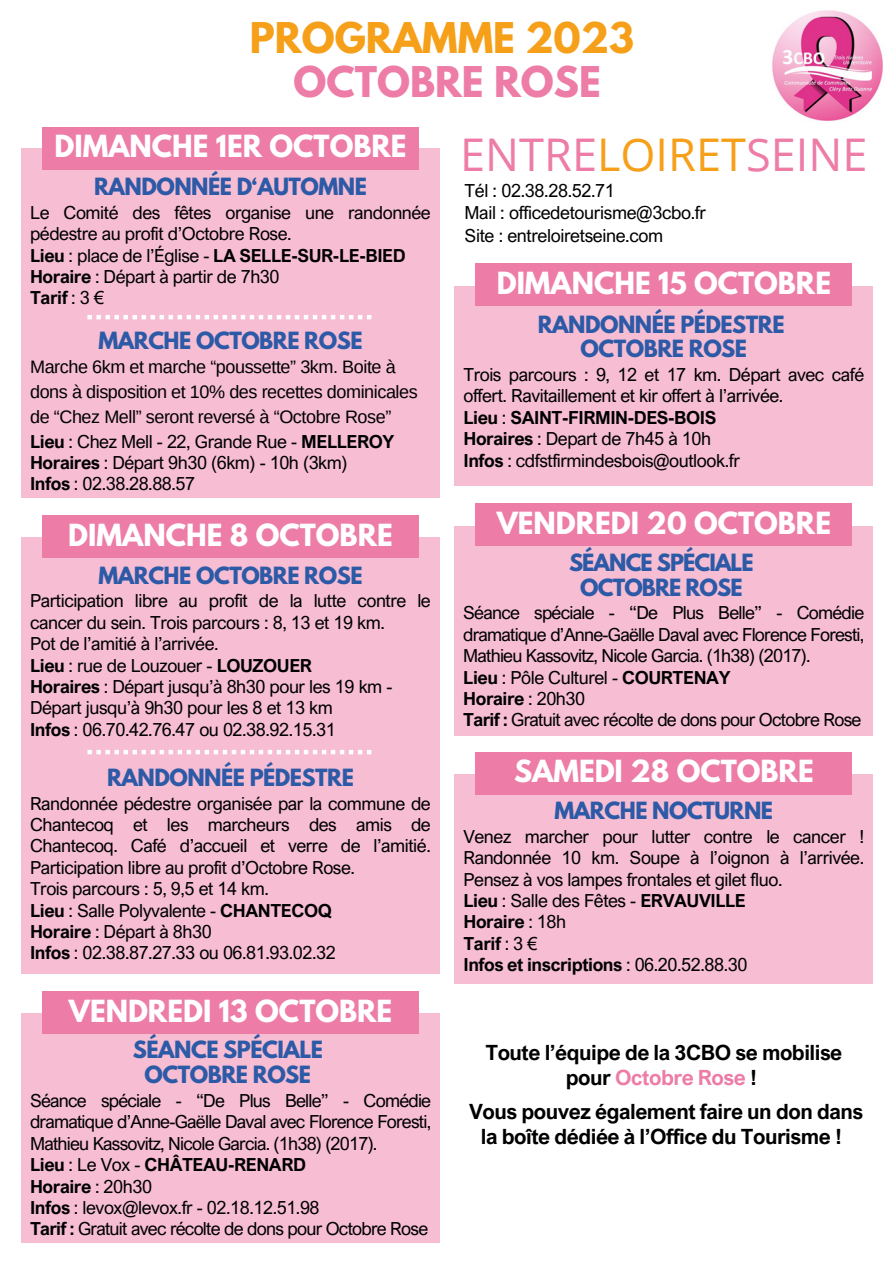
<style>
.page{position:relative;width:894px;height:1264px;background:#fff}
.page>*{position:absolute;margin:0;border:0;box-sizing:border-box;transform-origin:0 0}
.t1{font:45px "Open Sans";color:#ed7ca7}
.t2{font:700 37.5px "League Spartan";color:#f69f19}
.t3{font:700 37.5px "League Spartan";color:#ed7ca7}
.t4{font:700 27px "League Spartan";color:#fff}
.t5{font:700 21px "League Spartan";letter-spacing:-.025em;color:#2c5aa6}
.t6{font:700 21px/25px "Arial Nova";letter-spacing:-.025em;color:#000;text-align:center}
.t7{font:18px/21.5px "Arial Nova";letter-spacing:-.025em;color:#000;text-align:justify}
.t8{font:700 18px "Arial Nova";letter-spacing:-.025em;color:#000}
.t9{font:18px/24.8px "Arimo";letter-spacing:-.025em;color:#000}
.s1{font-weight:400}
.s2{font-weight:700}
.s3{color:#f69f19}
.s4{color:#ed7ca7}
</style>
<div class="page">
<div style="left:454px;top:526px;width:418px;height:209px;background:#f6bdd3"></div>
<div style="left:475px;top:503px;width:377px;height:43px;background:#ed7ca7"></div>
<div style="left:21px;top:537px;width:418px;height:436px;background:#f6bdd3"></div>
<div style="left:42px;top:515px;width:377px;height:43px;background:#ed7ca7"></div>
<div style="left:21px;top:148px;width:418px;height:349px;background:#f6bdd3"></div>
<div style="left:42px;top:127px;width:377px;height:42px;background:#ed7ca7"></div>
<svg style="left:87px;top:315px;width:284px;height:4px"></svg>
<div style="left:21px;top:1013px;width:418px;height:230px;background:#f6bdd3"></div>
<div style="left:42px;top:991px;width:377px;height:42px;background:#ed7ca7"></div>
<div style="left:454px;top:286px;width:418px;height:199px;background:#f6bdd3"></div>
<div style="left:475px;top:263px;width:377px;height:43px;background:#ed7ca7"></div>
<svg style="left:87px;top:750px;width:284px;height:4px"></svg>
<div style="left:454px;top:774px;width:418px;height:209px;background:#f6bdd3"></div>
<div style="left:475px;top:751px;width:377px;height:43px;background:#ed7ca7"></div>
<img style="left:772px;top:10px;width:111px;height:111px">
<p class="t2" style="left:250px;top:19px;width:385px">PROGRAMME 2023</p>
<p class="t3" style="left:293px;top:63px;width:309px">OCTOBRE ROSE</p>
<p class="t4" style="left:54px;top:133px;width:353px">DIMANCHE 1ER OCTOBRE</p>
<p class="t5" style="left:94px;top:176px;width:274px">RANDONNÉE D‘AUTOMNE</p>
<p class="t7" style="left:30px;top:201px;width:402px">Le Comité des fêtes organise une randonnée pédestre au profit d’Octobre Rose.</p>
<p class="t8" style="left:30px;top:244px;width:377px">Lieu <span class="s1">: place de l’Église -</span> LA SELLE-SUR-LE-BIED</p>
<p class="t7" style="left:30px;top:265px;width:251px"><span class="s2">Horaire</span> : Départ à partir de 7h30</p>
<p class="t8" style="left:30px;top:287px;width:75px">Tarif <span class="s1">: 3 €</span></p>
<p class="t5" style="left:98px;top:330px;width:265px">MARCHE OCTOBRE ROSE</p>
<p class="t9" style="left:30px;top:354px;width:389px">Marche 6km et marche “poussette” 3km. Boite à dons à disposition et 10% des recettes dominicales de “Chez Mell” seront reversé à “Octobre Rose”</p>
<p class="t7" style="left:30px;top:430px;width:365px"><span class="s2">Lieu</span> : Chez Mell - 22, Grande Rue - <span class="s2">MELLEROY</span></p>
<p class="t7" style="left:30px;top:451px;width:319px"><span class="s2">Horaires</span> : Départ 9h30 (6km) - 10h (3km)</p>
<p class="t7" style="left:30px;top:473px;width:167px"><span class="s2">Infos</span> : 02.38.28.88.57</p>
<p class="t4" style="left:68px;top:522px;width:326px">DIMANCHE 8 OCTOBRE</p>
<p class="t5" style="left:98px;top:564px;width:265px">MARCHE OCTOBRE ROSE</p>
<p class="t7" style="left:30px;top:590px;width:402px">Participation libre au profit de la lutte contre le cancer du sein. Trois parcours : 8, 13 et 19 km.</p>
<p class="t7" style="left:30px;top:632px;width:190px">Pot de l’amitié à l’arrivée.</p>
<p class="t7" style="left:30px;top:654px;width:283px"><span class="s2">Lieu</span> : rue de Louzouer - <span class="s2">LOUZOUER</span></p>
<p class="t7" style="left:30px;top:675px;width:364px"><span class="s2">Horaires</span> : Départ jusqu’à 8h30 pour les 19 km -</p>
<p class="t7" style="left:30px;top:696px;width:304px">Départ jusqu’à 9h30 pour les 8 et 13 km</p>
<p class="t7" style="left:30px;top:718px;width:307px"><span class="s2">Infos</span> : 06.70.42.76.47 ou 02.38.92.15.31</p>
<p class="t5" style="left:107px;top:767px;width:248px">RANDONNÉE PÉDESTRE</p>
<p class="t7" style="left:30px;top:792px;width:402px">Randonnée pédestre organisée par la commune de Chantecoq et les marcheurs des amis de Chantecoq. Café d’accueil et verre de l’amitié.<br>Participation libre au profit d’Octobre Rose.</p>
<p class="t7" style="left:30px;top:877px;width:240px">Trois parcours : 5, 9,5 et 14 km.</p>
<p class="t7" style="left:30px;top:899px;width:303px"><span class="s2">Lieu</span> : Salle Polyvalente - <span class="s2">CHANTECOQ</span></p>
<p class="t7" style="left:30px;top:920px;width:183px"><span class="s2">Horaire</span> : Départ à 8h30</p>
<p class="t7" style="left:30px;top:941px;width:307px"><span class="s2">Infos</span> : 02.38.87.27.33 ou 06.81.93.02.32</p>
<p class="t4" style="left:69px;top:997px;width:325px">VENDREDI 13 OCTOBRE</p>
<p class="t5" style="left:133px;top:1039px;width:191px">SÉANCE SPÉCIALE</p>
<p class="t5" style="left:145px;top:1064px;width:168px">OCTOBRE ROSE</p>
<p class="t7" style="left:30px;top:1089px;width:402px">Séance spéciale - “De Plus Belle” - Comédie dramatique d’Anne-Gaëlle Daval avec Florence Foresti, Mathieu Kassovitz, Nicole Garcia. (1h38) (2017).</p>
<p class="t8" style="left:30px;top:1153px;width:277px">Lieu <span class="s1">: Le Vox -</span> CHÂTEAU-RENARD</p>
<p class="t8" style="left:30px;top:1174px;width:123px">Horaire <span class="s1">: 20h30</span></p>
<p class="t7" style="left:30px;top:1196px;width:291px"><span class="s2">Infos</span> : levox@levox.fr - 02.18.12.51.98</p>
<p class="t7" style="left:30px;top:1217px;width:399px"><span class="s2">Tarif :</span> Gratuit avec récolte de dons pour Octobre Rose</p>
<p class="t1" style="left:460px;top:123px;width:408px">ENTRE<span class="s3">LOIRET</span>SEINE</p>
<p class="t7" style="left:464px;top:179px;width:152px">Tél : 02.38.28.52.71</p>
<p class="t7" style="left:464px;top:202px;width:243px">Mail : officedetourisme@3cbo.fr</p>
<p class="t7" style="left:464px;top:224px;width:200px">Site : entreloiretseine.com</p>
<p class="t4" style="left:496px;top:270px;width:336px">DIMANCHE 15 OCTOBRE</p>
<p class="t5" style="left:537px;top:313px;width:248px">RANDONNÉE PÉDESTRE</p>
<p class="t5" style="left:580px;top:338px;width:168px">OCTOBRE ROSE</p>
<p class="t7" style="left:463px;top:363px;width:402px">Trois parcours : 9, 12 et 17 km. Départ avec café offert. Ravitaillement et kir offert à l’arrivée.</p>
<p class="t8" style="left:463px;top:406px;width:254px">Lieu <span class="s1">:</span> SAINT-FIRMIN-DES-BOIS</p>
<p class="t7" style="left:463px;top:427px;width:249px"><span class="s2">Horaires</span> : Depart de 7h45 à 10h</p>
<p class="t7" style="left:463px;top:449px;width:278px"><span class="s2">Infos</span> : cdfstfirmindesbois@outlook.fr</p>
<p class="t4" style="left:496px;top:510px;width:336px">VENDREDI 20 OCTOBRE</p>
<p class="t5" style="left:569px;top:552px;width:186px">SÉANCE SPÉCIALE</p>
<p class="t5" style="left:580px;top:576px;width:164px">OCTOBRE ROSE</p>
<p class="t7" style="left:463px;top:602px;width:402px">Séance spéciale - “De Plus Belle” - Comédie dramatique d’Anne-Gaëlle Daval avec Florence Foresti, Mathieu Kassovitz, Nicole Garcia. (1h38) (2017).</p>
<p class="t7" style="left:463px;top:666px;width:268px"><span class="s2">Lieu</span> : Pôle Culturel - <span class="s2">COURTENAY</span></p>
<p class="t8" style="left:463px;top:687px;width:123px">Horaire <span class="s1">: 20h30</span></p>
<p class="t7" style="left:463px;top:708px;width:399px"><span class="s2">Tarif :</span> Gratuit avec récolte de dons pour Octobre Rose</p>
<p class="t4" style="left:514px;top:758px;width:301px">SAMEDI 28 OCTOBRE</p>
<p class="t5" style="left:554px;top:800px;width:220px">MARCHE NOCTURNE</p>
<p class="t7" style="left:463px;top:825px;width:402px">Venez marcher pour lutter contre le cancer !<br>Randonnée 10 km. Soupe à l’oignon à l’arrivée.<br>Pensez à vos lampes frontales et gilet fluo.</p>
<p class="t7" style="left:463px;top:889px;width:284px"><span class="s2">Lieu</span> : Salle des Fêtes - <span class="s2">ERVAUVILLE</span></p>
<p class="t8" style="left:463px;top:910px;width:104px">Horaire <span class="s1">: 18h</span></p>
<p class="t8" style="left:463px;top:932px;width:75px">Tarif <span class="s1">: 3 €</span></p>
<p class="t8" style="left:463px;top:953px;width:285px">Infos et inscriptions <span class="s1">: 06.20.52.88.30</span></p>
<p class="t6" style="left:485px;top:1039px;width:358px">Toute l’équipe de la 3CBO se mobilise pour <span class="s4">Octobre Rose</span> !</p>
<p class="t6" style="left:469px;top:1098px;width:395px">Vous pouvez également faire un don dans la boîte dédiée à l’Office du Tourisme !</p>
</div>
